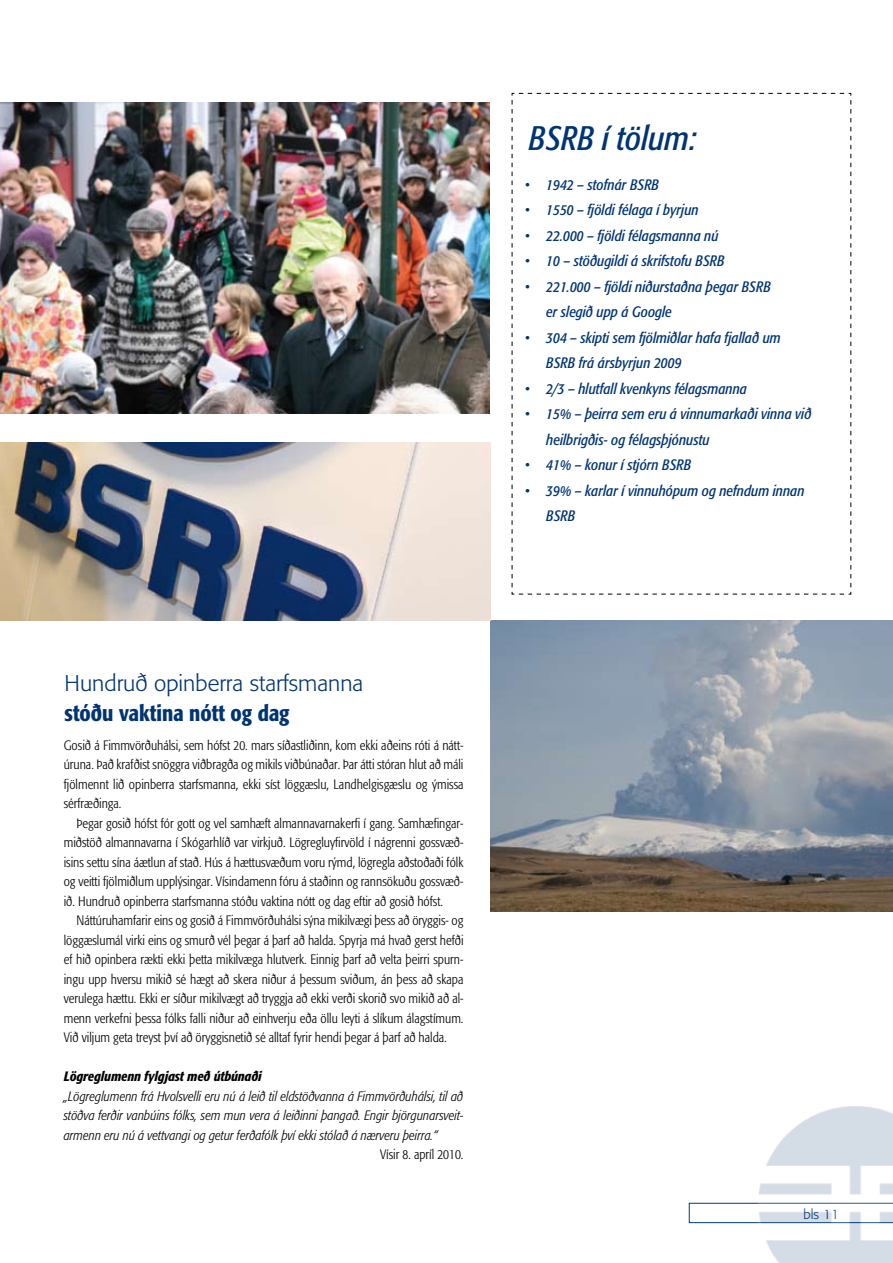
<style>
.page{position:relative;width:893px;height:1263px;background:#fff}
.page>*{position:absolute;margin:0;border:0;box-sizing:border-box;transform-origin:0 0}
.t1{font:italic condensed 33.75px "Formata";color:#013473}
.t2{font:300 22.5px "Formata";color:#013473}
.t3{font:500 condensed 22.5px "Formata";color:#013473}
.t4{font:italic condensed 15px/25.5px "Formata";color:#013473}
.t5{font:300 condensed 13.5px/19.5px "Formata";color:#000;text-align:justify}
.t6{font:italic 300 condensed 13.5px/19.5px "Formata";color:#000;text-align:justify}
.t7{font:italic 500 condensed 13.5px "Formata";color:#000}
.t8{font:300 13.5px "Formata";color:#013473}
.s1{font-weight:300;font-style:normal}
</style>
<div class="page">
<svg style="left:689px;top:1203px;width:69px;height:20px"></svg>
<svg style="left:511px;top:93px;width:341px;height:502px"></svg>
<img style="left:758px;top:1106px;width:135px;height:157px">
<img style="left:490px;top:621px;width:403px;height:290px">
<img style="left:0;top:442px;width:490px;height:179px">
<img style="left:0;top:102px;width:489px;height:311px">
<h2 class="t2" style="left:65px;top:669px;width:300px">Hundruð opinberra starfsmanna</h2>
<h2 class="t3" style="left:65px;top:699px;width:226px">stóðu vaktina nótt og dag</h2>
<p class="t5" style="left:64px;top:735px;width:401px">Gosið á Fimmvörðuhálsi, sem hófst 20. mars síðastliðinn, kom ekki aðeins róti á nátt&shy;úruna. Það krafðist snöggra viðbragða og mikils viðbúnaðar. Þar átti stóran hlut að máli fjölmennt lið opinberra starfsmanna, ekki síst löggæslu, Landhelgisgæslu og ýmissa sérfræðinga.</p>
<p class="t5" style="left:64px;top:813px;width:401px;text-indent:13px">Þegar gosið hófst fór gott og vel samhæft almannavarnakerfi í gang. Samhæfingar&shy;miðstöð almannavarna í Skógarhlíð var virkjuð. Lögregluyfirvöld í nágrenni gossvæð&shy;isins settu sína áætlun af stað. Hús á hættusvæðum voru rýmd, lögregla aðstoðaði fólk og veitti fjölmiðlum upplýsingar. Vísindamenn fóru á staðinn og rannsökuðu gossvæð&shy;ið. Hundruð opinberra starfsmanna stóðu vaktina nótt og dag eftir að gosið hófst.</p>
<p class="t5" style="left:64px;top:911px;width:401px;text-indent:13px">Náttúruhamfarir eins og gosið á Fimmvörðuhálsi sýna mikilvægi þess að öryggis- og löggæslumál virki eins og smurð vél þegar á þarf að halda. Spyrja má hvað gerst hefði ef hið opinbera rækti ekki þetta mikilvæga hlutverk. Einnig þarf að velta þeirri spurn&shy;ingu upp hversu mikið sé hægt að skera niður á þessum sviðum, án þess að skapa verulega hættu. Ekki er síður mikilvægt að tryggja að ekki verði skorið svo mikið að al&shy;menn verkefni þessa fólks falli niður að einhverju eða öllu leyti á slíkum álagstímum.<br>Við viljum geta treyst því að öryggisnetið sé alltaf fyrir hendi þegar á þarf að halda.</p>
<p class="t7" style="left:64px;top:1068px;width:199px">Lögreglumenn fylgjast með útbúnaði</p>
<p class="t6" style="left:64px;top:1086px;width:401px">„Lögreglumenn frá Hvolsvelli eru nú á leið til eldstöðvanna á Fimmvörðuhálsi, til að stöðva ferðir vanbúins fólks, sem mun vera á leiðinni þangað. Engir björgunarsveit&shy;armenn eru nú á vettvangi og getur ferðafólk því ekki stólað á nærveru þeirra.“</p>
<p class="t5" style="left:380px;top:1145px;width:85px">Vísir 8. apríl 2010.</p>
<h1 class="t1" style="left:529px;top:118px;width:169px">BSRB í tölum:</h1>
<p class="t4" style="left:525px;top:172px;width:136px"><span class="s1">•</span> 1942 – stofnár BSRB</p>
<p class="t4" style="left:525px;top:197px;width:175px"><span class="s1">•</span> 1550 – fjöldi félaga í byrjun</p>
<p class="t4" style="left:525px;top:223px;width:195px"><span class="s1">•</span> 22.000 – fjöldi félagsmanna nú</p>
<p class="t4" style="left:525px;top:248px;width:201px"><span class="s1">•</span> 10 – stöðugildi á skrifstofu BSRB</p>
<p class="t4" style="left:546px;top:274px;width:226px;text-indent:-21px"><span class="s1">•</span> 221.000 – fjöldi niðurstaðna þegar BSRB er slegið upp á Google</p>
<p class="t4" style="left:546px;top:325px;width:236px;text-indent:-21px"><span class="s1">•</span> 304 – skipti sem fjölmiðlar hafa fjallað um<br>BSRB frá ársbyrjun 2009</p>
<p class="t4" style="left:525px;top:376px;width:224px"><span class="s1">•</span> 2/3 – hlutfall kvenkyns félagsmanna</p>
<p class="t4" style="left:546px;top:401px;width:267px;text-indent:-21px"><span class="s1">•</span> 15% – þeirra sem eru á vinnumarkaði vinna við heilbrigðis- og félagsþjónustu</p>
<p class="t4" style="left:525px;top:452px;width:168px"><span class="s1">•</span> 41% – konur í stjórn BSRB</p>
<p class="t4" style="left:546px;top:478px;width:260px;text-indent:-21px"><span class="s1">•</span> 39% – karlar í vinnuhópum og nefndum innan<br>BSRB</p>
<p class="t8" style="left:803px;top:1206px;width:37px">bls 11</p>
</div>
